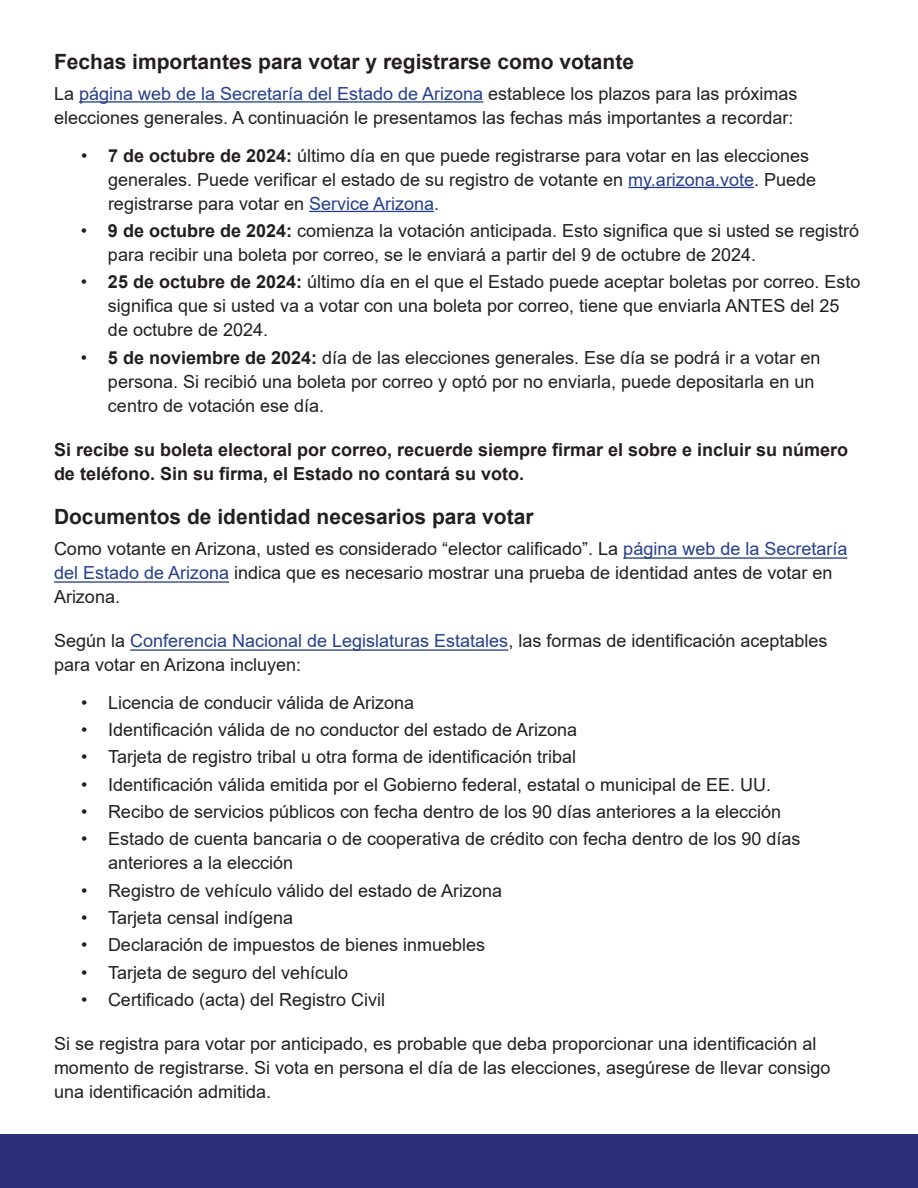
<style>
.page{position:relative;width:918px;height:1188px;background:#fff}
.page>*{position:absolute;margin:0;border:0;box-sizing:border-box;transform-origin:0 0}
.t1{font:700 21px "Arial";color:#231f20}
.t2{font:18px/24px "Arial";color:#231f20}
.t3{font:700 18px/24px "Arial";color:#231f20}
.s1{color:#253f8e}
.s2{font-weight:700}
</style>
<div class="page">
<div style="left:0;top:1134px;width:918px;height:54px;background:#2d3079"></div>
<hr style="left:79px;top:101px;width:404px;height:2px;background:#253f8e">
<hr style="left:628px;top:187px;width:126px;height:1px;background:#253f8e">
<hr style="left:309px;top:211px;width:125px;height:1px;background:#253f8e">
<hr style="left:623px;top:557px;width:224px;height:2px;background:#253f8e">
<hr style="left:54px;top:581px;width:175px;height:2px;background:#253f8e">
<hr style="left:130px;top:649px;width:378px;height:2px;background:#253f8e">
<p class="t1" style="left:54px;top:47px;width:582px">Fechas importantes para votar y registrarse como votante</p>
<p class="t2" style="left:54px;top:82px;width:745px">La <span class="s1">página web de la Secretaría del Estado de Arizona</span> establece los plazos para las próximas elecciones generales. A continuación le presentamos las fechas más importantes a recordar:</p>
<p class="t2" style="left:108px;top:143px;width:710px;text-indent:-27px">• <span class="s2">7 de octubre de 2024:</span> último día en que puede registrarse para votar en las elecciones generales. Puede verificar el estado de su registro de votante en <span class="s1">my.arizona.vote</span>. Puede registrarse para votar en <span class="s1">Service Arizona</span>.</p>
<p class="t2" style="left:108px;top:218px;width:753px;text-indent:-27px">• <span class="s2">9 de octubre de 2024:</span> comienza la votación anticipada. Esto significa que si usted se registró para recibir una boleta por correo, se le enviará a partir del 9 de octubre de 2024.</p>
<p class="t2" style="left:108px;top:270px;width:754px;text-indent:-27px">• <span class="s2">25 de octubre de 2024:</span> último día en el que el Estado puede aceptar boletas por correo. Esto significa que si usted va a votar con una boleta por correo, tiene que enviarla ANTES del 25 de octubre de 2024.</p>
<p class="t2" style="left:108px;top:345px;width:714px;text-indent:-27px">• <span class="s2">5 de noviembre de 2024:</span> día de las elecciones generales. Ese día se podrá ir a votar en persona. Si recibió una boleta por correo y optó por no enviarla, puede depositarla en un centro de votación ese día.</p>
<p class="t3" style="left:54px;top:438px;width:796px">Si recibe su boleta electoral por correo, recuerde siempre firmar el sobre e incluir su número de teléfono. Sin su firma, el Estado no contará su voto.</p>
<p class="t1" style="left:54px;top:502px;width:481px">Documentos de identidad necesarios para votar</p>
<p class="t2" style="left:54px;top:536px;width:795px">Como votante en Arizona, usted es considerado “elector calificado”. La <span class="s1">página web de la Secretaría del Estado de Arizona</span> indica que es necesario mostrar una prueba de identidad antes de votar en<br>Arizona.</p>
<p class="t2" style="left:54px;top:629px;width:775px">Según la <span class="s1">Conferencia Nacional de Legislaturas Estatales</span>, las formas de identificación aceptables para votar en Arizona incluyen:</p>
<p class="t2" style="left:81px;top:690px;width:335px">• Licencia de conducir válida de Arizona</p>
<p class="t2" style="left:81px;top:717px;width:498px">• Identificación válida de no conductor del estado de Arizona</p>
<p class="t2" style="left:81px;top:745px;width:497px">• Tarjeta de registro tribal u otra forma de identificación tribal</p>
<p class="t2" style="left:81px;top:772px;width:692px">• Identificación válida emitida por el Gobierno federal, estatal o municipal de EE. UU.</p>
<p class="t2" style="left:81px;top:799px;width:702px">• Recibo de servicios públicos con fecha dentro de los 90 días anteriores a la elección</p>
<p class="t2" style="left:108px;top:827px;width:694px;text-indent:-27px">• Estado de cuenta bancaria o de cooperativa de crédito con fecha dentro de los 90 días anteriores a la elección</p>
<p class="t2" style="left:81px;top:878px;width:423px">• Registro de vehículo válido del estado de Arizona</p>
<p class="t2" style="left:81px;top:906px;width:214px">• Tarjeta censal indígena</p>
<p class="t2" style="left:81px;top:933px;width:406px">• Declaración de impuestos de bienes inmuebles</p>
<p class="t2" style="left:81px;top:960px;width:269px">• Tarjeta de seguro del vehículo</p>
<p class="t2" style="left:81px;top:988px;width:306px">• Certificado (acta) del Registro Civil</p>
<p class="t2" style="left:54px;top:1032px;width:778px">Si se registra para votar por anticipado, es probable que deba proporcionar una identificación al momento de registrarse. Si vota en persona el día de las elecciones, asegúrese de llevar consigo una identificación admitida.</p>
</div>
